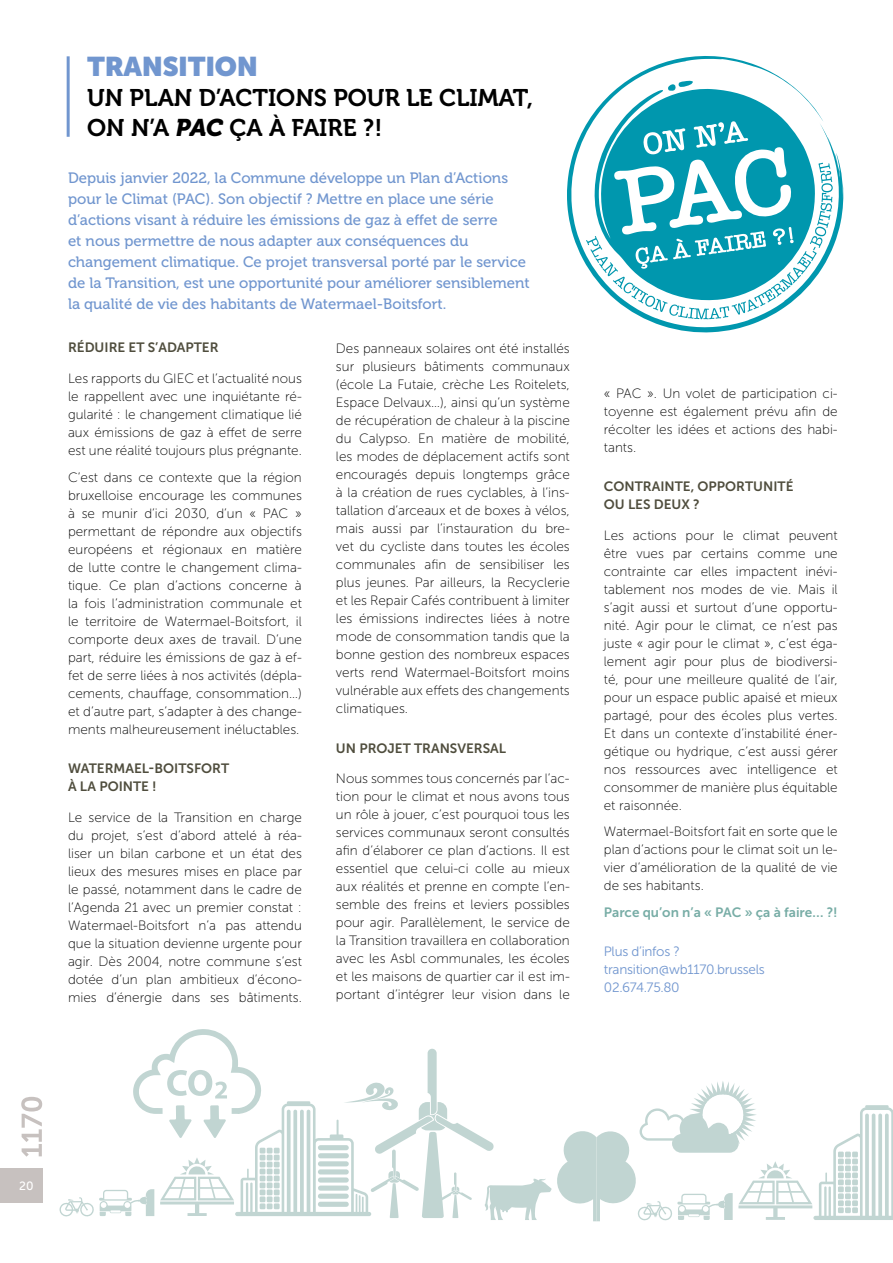
<style>
.page{position:relative;width:893px;height:1263px;background:#fff}
.page>*{position:absolute;margin:0;border:0;box-sizing:border-box;transform-origin:0 0}
.t1{font:900 27px "Museo Sans Display";color:#7196cf}
.t2{font:24px/30px "Museo 700";color:#000}
.t3{font:15px/21px "Museo 500";color:#7196cf}
.t4{font:13.5px/18px "Museo Sans 100";color:#000;text-align:justify}
.t5{font:13.5px/18px "Museo Sans 700";color:#4f4d3d}
.t6{font:13.5px/18px "Museo Sans 300";letter-spacing:-.02em;color:#7196cf}
.t7{font:13.5px "Museo Sans 700";color:#78ada6}
.t8{font:12px "Museo Sans 500";color:#fff}
.s1{font-family:"Museo 900";font-style:italic}
</style>
<div class="page">
<div style="left:0;top:1168px;width:43px;height:34px;background:#c7c1bf"></div>
<svg style="left:21px;top:1097px;width:21px;height:60px"></svg>
<hr style="left:67px;top:56px;width:3px;height:81px;background:#7196cf">
<svg style="left:567px;top:56px;width:277px;height:277px"></svg>
<svg style="left:586px;top:121px;width:247px;height:198px"></svg>
<svg style="left:59px;top:1029px;width:834px;height:192px"></svg>
<h1 class="t1" style="left:87px;top:50px;width:172px">TRANSITION</h1>
<h2 class="t2" style="left:87px;top:83px;width:447px">UN PLAN D’ACTIONS POUR LE CLIMAT,<br>ON N’A <span class="s1">PAC</span> ÇA À FAIRE ?!</h2>
<p class="t3" style="left:68px;top:168px;width:463px">Depuis janvier 2022, la Commune développe un Plan d’Actions pour le Climat (PAC). Son objectif ? Mettre en place une série d’actions visant à réduire les émissions de gaz à effet de serre<br>et nous permettre de nous adapter aux conséquences du changement climatique. Ce projet transversal porté par le service de la Transition, est une opportunité pour améliorer sensiblement la qualité de vie des habitants de Watermael-Boitsfort.</p>
<p class="t5" style="left:68px;top:339px;width:152px">RÉDUIRE ET S’ADAPTER</p>
<p class="t4" style="left:68px;top:370px;width:235px">Les rapports du GIEC et l’actualité nous le rappellent avec une inquiétante ré&shy;gularité : le changement climatique lié aux émissions de gaz à effet de serre est une réalité toujours plus prégnante.</p>
<p class="t4" style="left:68px;top:468px;width:235px">C’est dans ce contexte que la région bruxelloise encourage les communes à se munir d’ici 2030, d’un « PAC » permettant de répondre aux objectifs européens et régionaux en matière de lutte contre le changement clima&shy;tique. Ce plan d’actions concerne à la fois l’administration communale et le territoire de Watermael-Boitsfort, il comporte deux axes de travail. D’une part, réduire les émissions de gaz à ef&shy;fet de serre liées à nos activités (dépla&shy;cements, chauffage, consommation…) et d’autre part, s’adapter à des change&shy;ments malheureusement inéluctables.</p>
<p class="t5" style="left:68px;top:759px;width:163px">WATERMAEL-BOITSFORT<br>À LA POINTE !</p>
<p class="t4" style="left:68px;top:808px;width:235px">Le service de la Transition en charge du projet, s’est d’abord attelé à réa&shy;liser un bilan carbone et un état des lieux des mesures mises en place par le passé, notamment dans le cadre de l’Agenda 21 avec un premier constat :<br>Watermael-Boitsfort n’a pas attendu que la situation devienne urgente pour agir. Dès 2004, notre commune s’est dotée d’un plan ambitieux d’écono&shy;mies d’énergie dans ses bâtiments.</p>
<p class="t4" style="left:336px;top:340px;width:235px">Des panneaux solaires ont été installés sur plusieurs bâtiments communaux (école La Futaie, crèche Les Roitelets, Espace Delvaux…), ainsi qu’un système de récupération de chaleur à la piscine du Calypso. En matière de mobilité, les modes de déplacement actifs sont encouragés depuis longtemps grâce à la création de rues cyclables, à l’ins&shy;tallation d’arceaux et de boxes à vélos, mais aussi par l’instauration du bre&shy;vet du cycliste dans toutes les écoles communales afin de sensibiliser les plus jeunes. Par ailleurs, la Recyclerie et les Repair Cafés contribuent à limiter les émissions indirectes liées à notre mode de consommation tandis que la bonne gestion des nombreux espaces verts rend Watermael-Boitsfort moins vulnérable aux effets des changements climatiques.</p>
<p class="t5" style="left:336px;top:739px;width:172px">UN PROJET TRANSVERSAL</p>
<p class="t4" style="left:336px;top:770px;width:235px">Nous sommes tous concernés par l’ac&shy;tion pour le climat et nous avons tous un rôle à jouer, c’est pourquoi tous les services communaux seront consultés afin d’élaborer ce plan d’actions. Il est essentiel que celui-ci colle au mieux aux réalités et prenne en compte l’en&shy;semble des freins et leviers possibles pour agir. Parallèlement, le service de la Transition travaillera en collaboration avec les Asbl communales, les écoles et les maisons de quartier car il est im&shy;portant d’intégrer leur vision dans le</p>
<p class="t4" style="left:604px;top:384px;width:235px">« PAC ». Un volet de participation ci&shy;toyenne est également prévu afin de récolter les idées et actions des habi&shy;tants.</p>
<p class="t5" style="left:604px;top:477px;width:191px">CONTRAINTE, OPPORTUNITÉ<br>OU LES DEUX ?</p>
<p class="t4" style="left:604px;top:526px;width:235px">Les actions pour le climat peuvent être vues par certains comme une contrainte car elles impactent inévi&shy;tablement nos modes de vie. Mais il s’agit aussi et surtout d’une opportu&shy;nité. Agir pour le climat, ce n’est pas juste « agir pour le climat », c’est éga&shy;lement agir pour plus de biodiversi&shy;té, pour une meilleure qualité de l’air, pour un espace public apaisé et mieux partagé, pour des écoles plus vertes.<br>Et dans un contexte d’instabilité éner&shy;gétique ou hydrique, c’est aussi gérer nos ressources avec intelligence et consommer de manière plus équitable et raisonnée.</p>
<p class="t4" style="left:604px;top:822px;width:235px">Watermael-Boitsfort fait en sorte que le plan d’actions pour le climat soit un le&shy;vier d’amélioration de la qualité de vie de ses habitants.</p>
<p class="t7" style="left:604px;top:904px;width:235px">Parce qu’on n’a « PAC » ça à faire… ?!</p>
<p class="t6" style="left:604px;top:942px;width:162px">Plus d’infos ? transition@wb1170.brussels<br>02.674.75.80</p>
<p class="t8" style="left:19px;top:1179px;width:16px">20</p>
</div>
